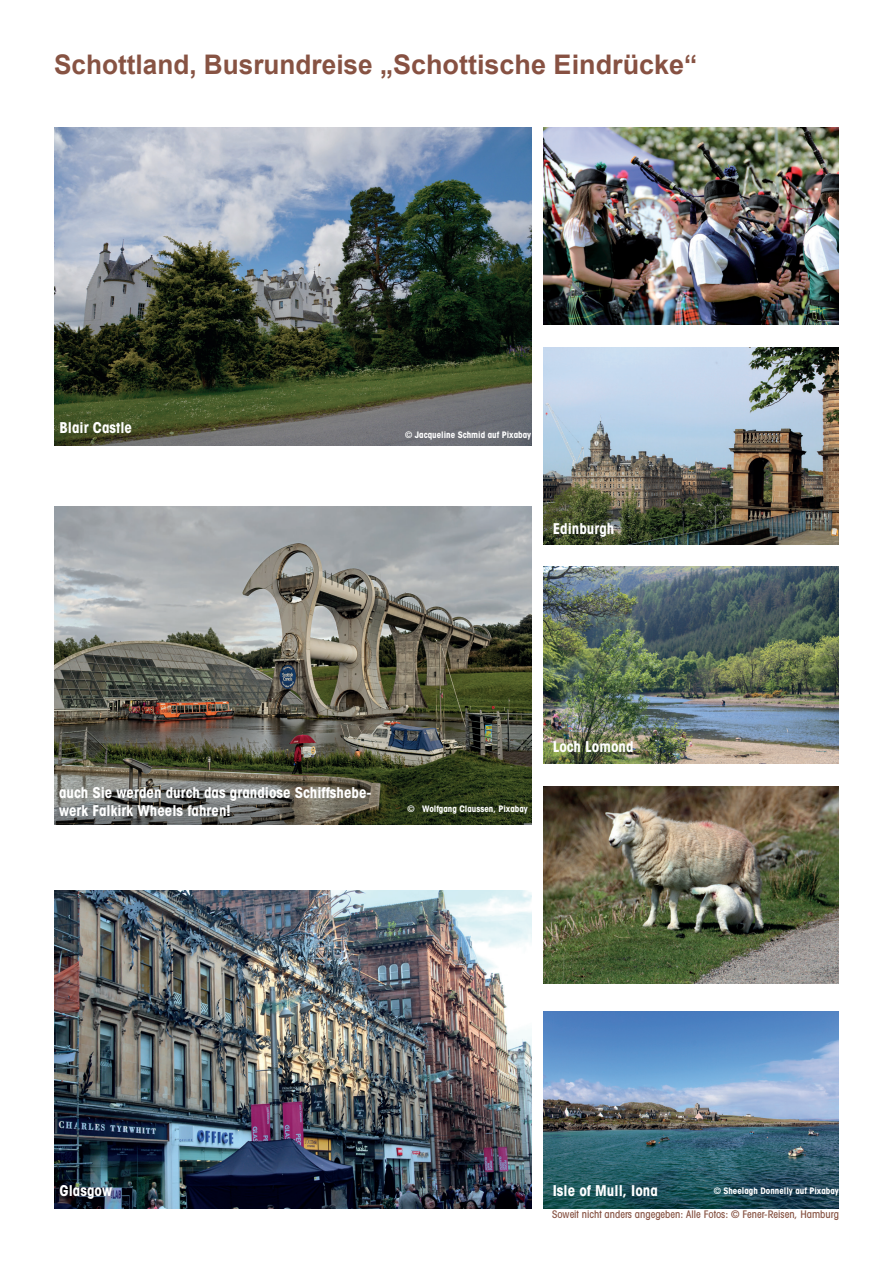
<style>
.page{position:relative;width:893px;height:1263px;background:#fff}
.page>*{position:absolute;margin:0;border:0;box-sizing:border-box;transform-origin:0 0}
.t1{font:700 27px "Arial";color:#875343}
.t2{font:700 condensed 15px/18px "Avant Garde";color:#fff}
.t3{font:500 condensed 10.5px "Avant Garde";color:#875343}
.t4{font:700 condensed 9px "Avant Garde";color:#fff}
.s1{color:#875142}
.s2{font-weight:500}
</style>
<div class="page">
<img style="left:54px;top:506px;width:477px;height:318px">
<img style="left:543px;top:128px;width:296px;height:197px">
<img style="left:543px;top:347px;width:296px;height:197px">
<img style="left:543px;top:567px;width:296px;height:197px">
<img style="left:543px;top:786px;width:296px;height:198px">
<img style="left:543px;top:1012px;width:296px;height:197px">
<img style="left:54px;top:128px;width:477px;height:318px">
<img style="left:54px;top:891px;width:477px;height:318px">
<h1 class="t1" style="left:54px;top:45px;width:645px">Schottland, Busrundreise „<span class="s1">Schottische Eindrücke</span>“</h1>
<p class="t2" style="left:60px;top:418px;width:74px">Blair Castle</p>
<p class="t4" style="left:405px;top:428px;width:128px"><span class="s2">©</span> Jacqueline Schmid auf Pixabay</p>
<p class="t2" style="left:553px;top:519px;width:63px">Edinburgh</p>
<p class="t2" style="left:59px;top:784px;width:314px">auch Sie werden durch das grandiose Schiffshebe&shy;werk Falkirk Wheels fahren!</p>
<p class="t4" style="left:407px;top:803px;width:122px"><span class="s2">©</span> Wolfgang Claussen, Pixabay</p>
<p class="t2" style="left:553px;top:737px;width:82px">Loch Lomond</p>
<p class="t2" style="left:60px;top:1181px;width:54px">Glasgow</p>
<p class="t2" style="left:553px;top:1181px;width:107px">Isle of Mull, Iona</p>
<p class="t3" style="left:552px;top:1207px;width:288px">Soweit nicht anders angegeben: Alle Fotos: © Fener-Reisen, Hamburg</p>
<p class="t4" style="left:714px;top:1184px;width:127px"><span class="s2">©</span> Sheelagh Donnelly auf Pixabay</p>
</div>
